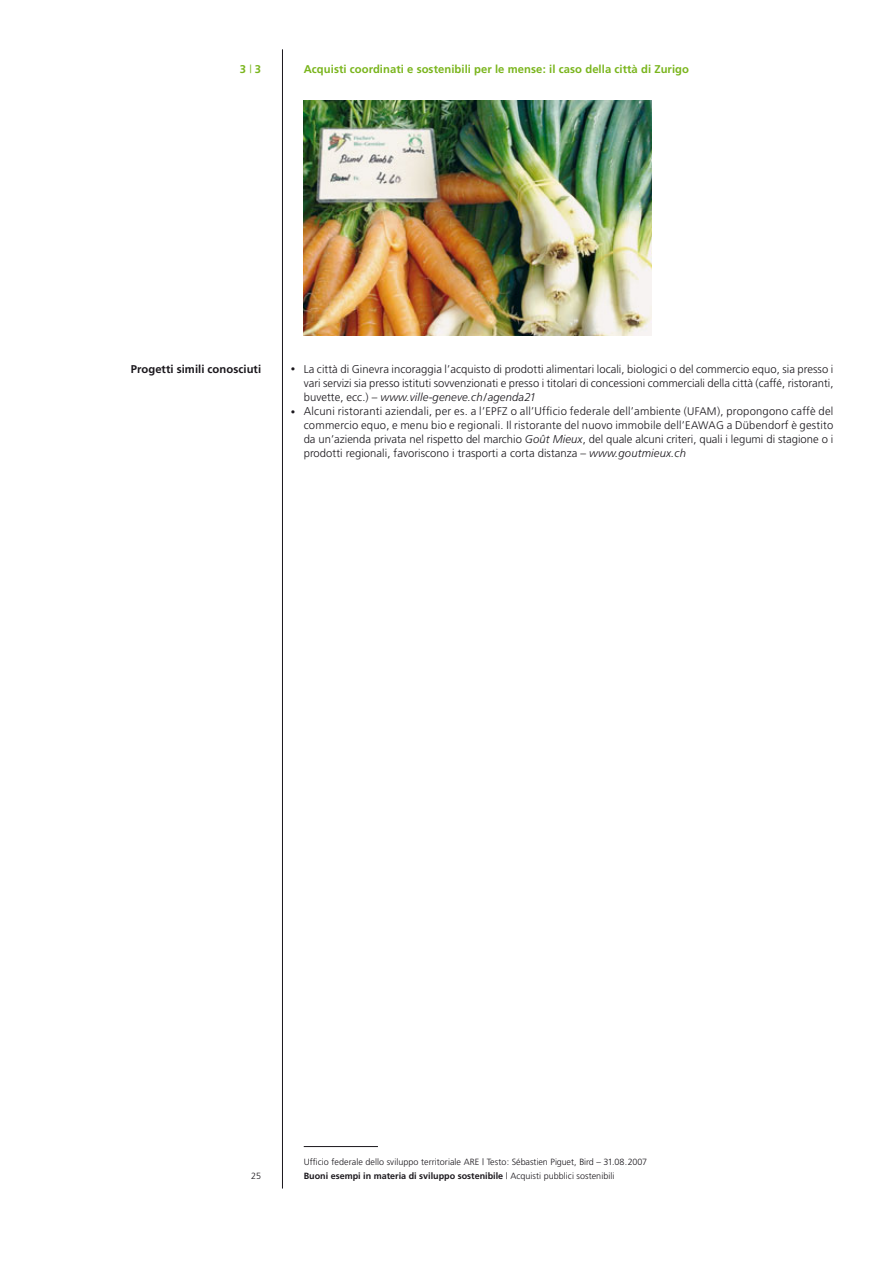
<style>
.page{position:relative;width:893px;height:1263px;background:#fff}
.page>*{position:absolute;margin:0;border:0;box-sizing:border-box;transform-origin:0 0}
.t1{font:300 11.25px/14.1px "Frutiger";letter-spacing:.005em;color:#1a171c}
.t2{font:700 11.25px "Frutiger";letter-spacing:.005em;color:#7ab51d}
.t3{font:700 11.25px "Frutiger";letter-spacing:.005em;color:#1a171c}
.t4{font:300 9px/14.1px "Frutiger";letter-spacing:.005em;color:#1a171c}
.s1{font-weight:300}
.s2{font-style:italic}
.s3{font-size:10.95px}
.s4{font-weight:700}
</style>
<div class="page">
<hr style="left:282px;top:49px;width:1px;height:1139px;background:#1a171c">
<img style="left:304px;top:101px;width:347px;height:234px">
<hr style="left:304px;top:1146px;width:74px;height:1px;background:#1a171c">
<p class="t2" style="left:240px;top:64px;width:23px">3 <span class="s1">|</span> 3</p>
<p class="t2" style="left:304px;top:64px;width:387px">Acquisti coordinati e sostenibili per le mense : il caso della città di Zurigo</p>
<p class="t3" style="left:131px;top:364px;width:132px">Progetti simili conosciuti</p>
<p class="t4" style="left:291px;top:363px;width:6px">•</p>
<p class="t4" style="left:291px;top:405px;width:6px">•</p>
<p class="t1" style="left:304px;top:363px;width:531px">La città di Ginevra incoraggia l’acquisto di prodotti alimentari locali, biologici o del commercio equo, sia presso i vari servizi sia presso istituti sovvenzionati e presso i titolari di concessioni commerciali della città (caffé, ristoranti, buvette, ecc.) – <span class="s2">www.ville-geneve.ch/agenda21<br></span>Alcuni ristoranti aziendali, per es. a l’<span class="s3">EPFZ</span> o all’Ufficio federale dell’ambiente (<span class="s3">UFAM</span>), propongono caffè del commercio equo, e menu bio e regionali. Il ristorante del nuovo immobile dell’<span class="s3">EAWAG</span> a Dübendorf è gestito da un’azienda privata nel rispetto del marchio <span class="s2">Goût Mieux</span>, del quale alcuni criteri, quali i legumi di stagione o i prodotti regionali, favoriscono i trasporti a corta distanza – <span class="s2">www.goutmieux.ch</span></p>
<p class="t4" style="left:251px;top:1170px;width:12px">25</p>
<p class="t4" style="left:304px;top:1155px;width:345px">Ufficio federale dello sviluppo territoriale ARE | Testo : Sébastien Piguet, Bird – 31.08.2007<br><span class="s4">Buoni esempi in materia di sviluppo sostenibile</span> | Acquisti pubblici sostenibili</p>
</div>
